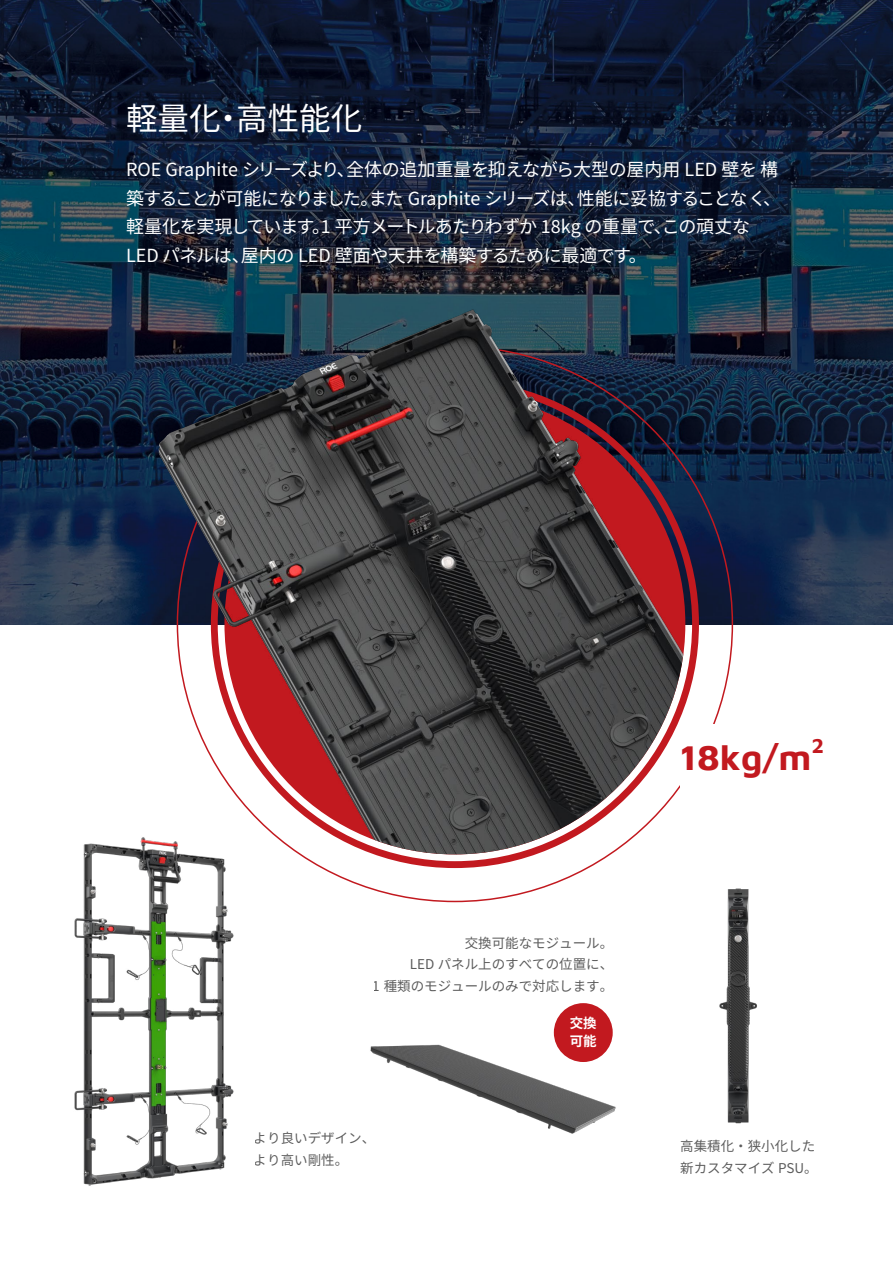
<style>
.page{position:relative;width:893px;height:1263px;background:#fff}
.page>*{position:absolute;margin:0;border:0;box-sizing:border-box;transform-origin:0 0}
.t1{font:700 36px "Maven Pro";color:#c2191f}
.t2{font:31.5px "Noto Sans JP";color:#fff}
.t3{font:700 21px "Maven Pro";color:#c2191f}
.t4{font:18px/28.5px "Noto Sans JP";letter-spacing:-.025em;color:#fff}
.t5{font:13.5px/21.8px "Noto Sans JP";color:#000}
.t6{font:700 13.5px "Noto Sans JP";color:#fff}
</style>
<div class="page">
<img style="left:0;top:0;width:893px;height:624px">
<img style="left:224px;top:394px;width:461px;height:460px;border-radius:230px">
<img style="left:719px;top:888px;width:38px;height:236px">
<img style="left:370px;top:1038px;width:246px;height:96px">
<div style="left:554px;top:1003px;width:59px;height:59px;background:#c2191f;border-radius:50%"></div>
<img style="left:74px;top:803px;width:180px;height:383px">
<img style="left:159px;top:268px;width:454px;height:456px">
<p class="t2" style="left:126px;top:100px;width:238px">軽量化・高性能化</p>
<p class="t4" style="left:126px;top:156px;width:657px">ROE Graphite シリーズより、全体の追加重量を抑えながら大型の屋内用 LED 壁を 構築することが可能になりました。また Graphite シリーズは、性能に妥協することな く、軽量化を実現しています。1 平方メートルあたりわずか 18kg の重量で、この頑丈なLED パネルは、屋内の LED 壁面や天井を構築するために最適です。</p>
<p class="t5" style="left:373px;top:932px;width:242px;text-align:right">交換可能なモジュール。<br>LED パネル上のすべての位置に、<br>1 種類のモジュールのみで対応します。</p>
<p class="t6" style="left:570px;top:1016px;width:28px">交換</p>
<p class="t6" style="left:570px;top:1034px;width:28px">可能</p>
<p class="t1" style="left:680px;top:731px;width:133px">18kg/m</p>
<p class="t3" style="left:811px;top:730px;width:14px">2</p>
<p class="t5" style="left:254px;top:1127px;width:123px">より良いデザイン、より高い剛性。</p>
<p class="t5" style="left:680px;top:1135px;width:139px">高集積化・狭小化した新カスタマイズ PSU。</p>
</div>
